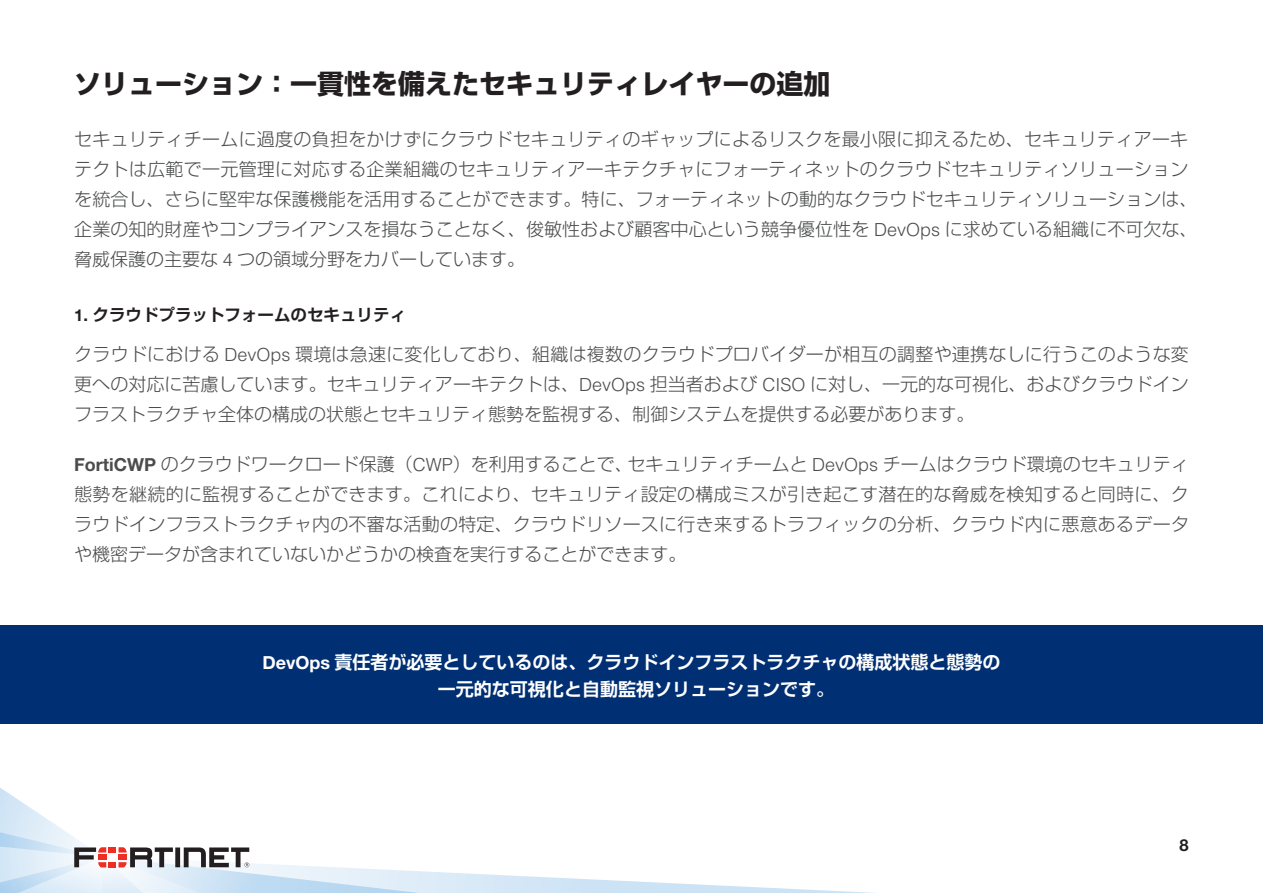
<style>
.page{position:relative;width:1263px;height:893px;background:#fff}
.page>*{position:absolute;margin:0;border:0;box-sizing:border-box;transform-origin:0 0}
.t1{font:700 27px "Shin Go Pro";color:#231f20}
.t2{font:300 18px/30px "Shin Go Pro";letter-spacing:.005em;color:#4b4c4d;text-align:justify}
.t3{font:700 18px/27px "Shin Go Pro De";color:#fff;text-align:center}
.t4{font:700 16.5px "Shin Go Pro De";color:#231f20}
.t5{font:700 16.5px "Helvetica Neue LT Pro";color:#231f20}
.s1{font-family:"Helvetica"}
.s2{font-family:"Helvetica Neue"}
.s3{font-family:"Helvetica Neue";font-weight:700}
</style>
<div class="page">
<div style="left:0;top:625px;width:1263px;height:99px;background:#002f73"></div>
<svg style="left:0;top:788px;width:874px;height:105px"></svg>
<h1 class="t1" style="left:74px;top:62px;width:757px">ソリューション：一貫性を備えたセキュリティレイヤーの追加</h1>
<p class="t2" style="left:74px;top:122px;width:1125px;text-align:left">セキュリティチームに過度の負担をかけずにクラウドセキュリティのギャップによるリスクを最小限に抑えるため、セキュリティアーキテクトは広範で一元管理に対応する企業組織のセキュリティアーキテクチャにフォーティネットのクラウドセキュリティソリューションを統合し、さらに堅牢な保護機能を活用することができます。特に、フォーティネットの動的なクラウドセキュリティソリューションは、企業の知的財産やコンプライアンスを損なうことなく、俊敏性および顧客中心という競争優位性を <span class="s1">DevOps</span> に求めている組織に不可欠な、脅威保護の主要な <span class="s1">4</span> つの領域分野をカバーしています。</p>
<p class="t4" style="left:74px;top:301px;width:333px"><span class="s2">1.</span> クラウドプラットフォームのセキュリティ</p>
<p class="t2" style="left:74px;top:337px;width:1116px">クラウドにおける <span class="s1">DevOps</span> 環境は急速に変化しており、組織は複数のクラウドプロバイダーが相互の調整や連携なしに行うこのような変更への対応に苦慮しています。セキュリティアーキテクトは、<span class="s1">DevOps</span> 担当者および <span class="s1">CISO</span> に対し、一元的な可視化、およびクラウドインフラストラクチャ全体の構成の状態とセキュリティ態勢を監視する、制御システムを提供する必要があります。</p>
<p class="t2" style="left:74px;top:447px;width:1116px"><span class="s3">FortiCWP</span> のクラウドワークロード保護（<span class="s1">CWP</span>）を利用することで、セキュリティチームと <span class="s1">DevOps</span> チームはクラウド環境のセキュリティ態勢を継続的に監視することができます。これにより、セキュリティ設定の構成ミスが引き起こす潜在的な脅威を検知すると同時に、クラウドインフラストラクチャ内の不審な活動の特定、クラウドリソースに行き来するトラフィックの分析、クラウド内に悪意あるデータや機密データが含まれていないかどうかの検査を実行することができます。</p>
<p class="t3" style="left:262px;top:647px;width:740px"><span class="s2">DevOps</span> 責任者が必要としているのは、クラウドインフラストラクチャの構成状態と態勢の一元的な可視化と自動監視ソリューションです。</p>
<p class="t5" style="left:1179px;top:835px;width:11px">8</p>
</div>
